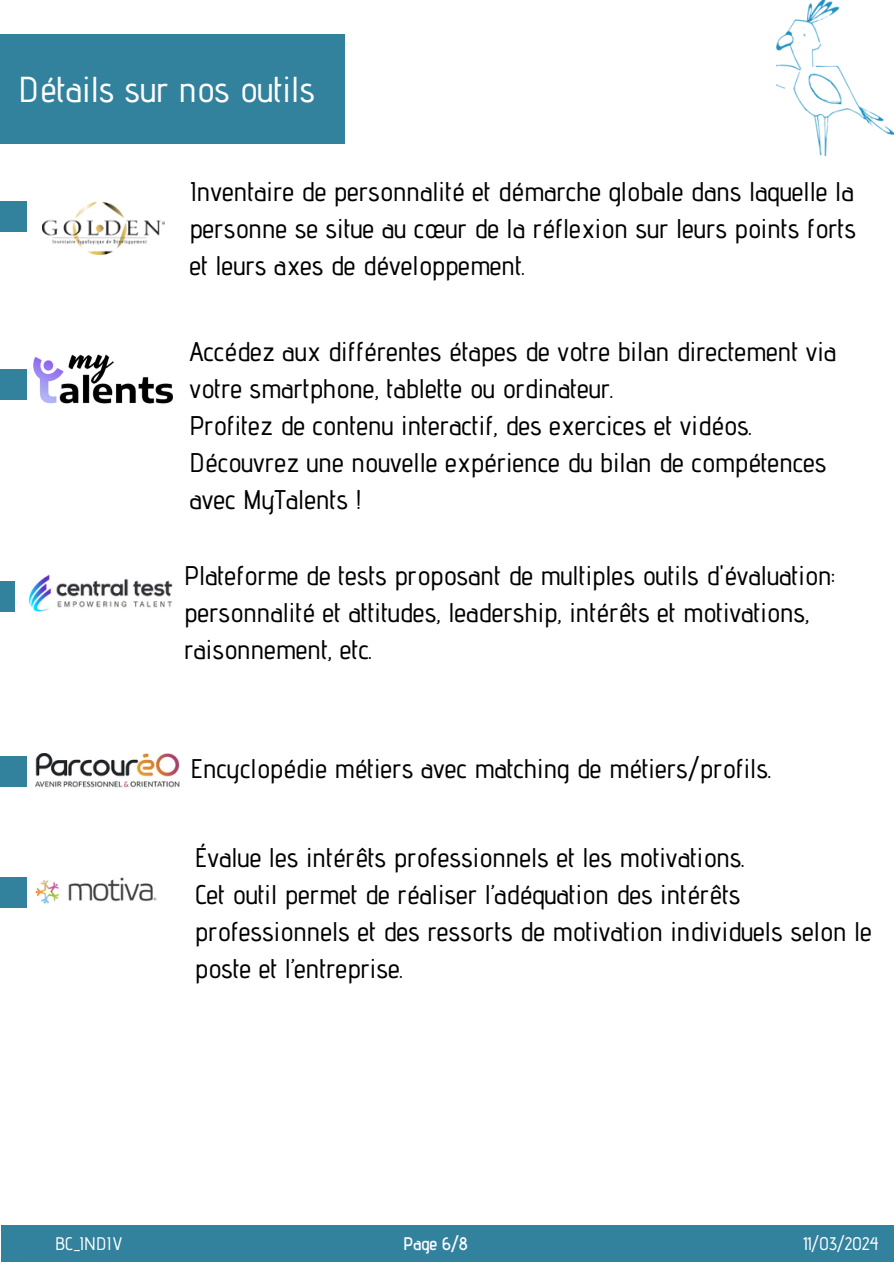
<style>
.page{position:relative;width:894px;height:1264px;background:#fff}
.page>*{position:absolute;margin:0;border:0;box-sizing:border-box;transform-origin:0 0}
.t1{font:500 36px "Advent Pro";color:#fff}
.t2{font:500 27px/37.2px "Advent Pro";color:#000}
.t3{font:500 18.15px "Advent Pro";color:#fff}
.t4{font:600 18.15px "Advent Pro";color:#fff}
</style>
<div class="page">
<img style="left:776px;top:0;width:117px;height:155px">
<div style="left:0;top:35px;width:344px;height:109px;background:#32819d"></div>
<div style="left:0;top:201px;width:26px;height:31px;background:#32819d"></div>
<img style="left:43px;top:201px;width:121px;height:55px">
<div style="left:0;top:368px;width:26px;height:31px;background:#32819d"></div>
<div style="left:0;top:581px;width:26px;height:31px;background:#32819d"></div>
<div style="left:0;top:756px;width:26px;height:31px;background:#32819d"></div>
<div style="left:0;top:876px;width:26px;height:31px;background:#32819d"></div>
<img style="left:33px;top:354px;width:140px;height:50px">
<img style="left:36px;top:753px;width:144px;height:35px">
<img style="left:35px;top:877px;width:122px;height:27px">
<img style="left:16px;top:574px;width:157px;height:38px">
<div style="left:1px;top:1224px;width:892px;height:37px;background:#32819d"></div>
<p class="t1" style="left:19px;top:67px;width:297px">Détails sur nos outils</p>
<h2 class="t2" style="left:189px;top:172px;width:668px;text-align:justify">Inventaire de personnalité et démarche globale dans laquelle la personne se situe au cœur de la réflexion sur leurs points forts et leurs axes de développement.</h2>
<h2 class="t2" style="left:189px;top:332px;width:648px">Accédez aux différentes étapes de votre bilan directement via votre smartphone, tablette ou ordinateur.<br>Profitez de contenu interactif, des exercices et vidéos.<br>Découvrez une nouvelle expérience du bilan de compétences avec MyTalents !</h2>
<h2 class="t2" style="left:184px;top:556px;width:652px">Plateforme de tests proposant de multiples outils d'évaluation: personnalité et attitudes, leadership, intérêts et motivations, raisonnement, etc.</h2>
<p class="t2" style="left:190px;top:750px;width:582px">Encyclopédie métiers avec matching de métiers/profils.</p>
<p class="t2" style="left:195px;top:838px;width:678px">Évalue les intérêts professionnels et les motivations.<br>Cet outil permet de réaliser l’adéquation des intérêts professionnels et des ressorts de motivation individuels selon le poste et l’entreprise.</p>
<p class="t3" style="left:55px;top:1232px;width:69px">BC_INDIV</p>
<h3 class="t4" style="left:403px;top:1232px;width:66px">Page 6/8</h3>
<p class="t3" style="left:802px;top:1232px;width:77px">11/03/2024</p>
</div>
